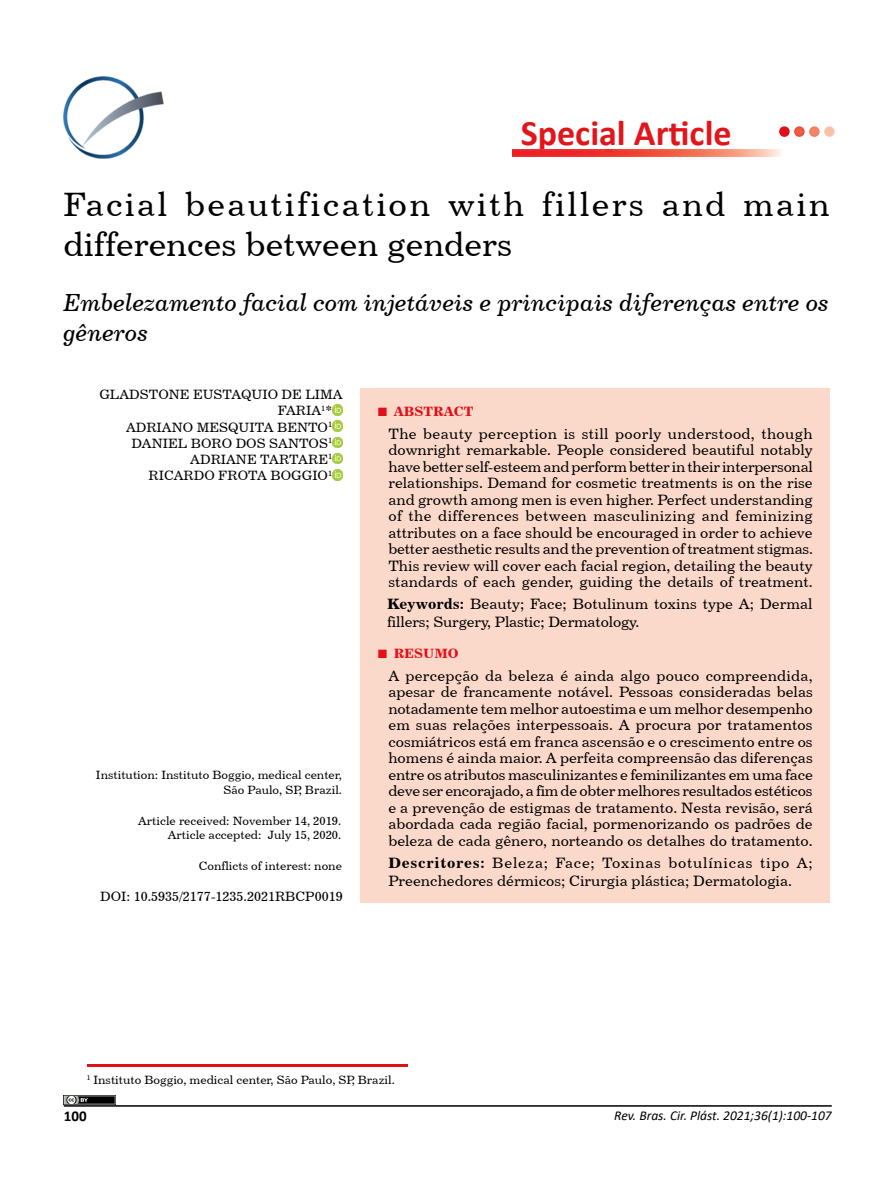
<style>
.page{position:relative;width:893px;height:1191px;background:#fff}
.page>*{position:absolute;margin:0;border:0;box-sizing:border-box;transform-origin:0 0}
.t1{font:700 36px "Calibri";color:#e2161a}
.t2{font:33.75px/40.5px "Century 731 BT Roman A";letter-spacing:.065em;color:#000}
.t3{font:24.75px/29.7px "Century 731 BT Italic A";color:#000}
.t4{font:15px/16.5px "Century 731 BT Roman A";color:#000;text-align:justify}
.t5{font:700 15px "Calibri";color:#000}
.t6{font:13.5px "Century 731 BT Roman A";color:#000}
.t7{font:italic 13.5px "Calibri";color:#000}
.t8{font:13.5px "Century 731 BT Bold A";color:#e21018}
.t9{font:12px/14.4px "Century 731 BT Roman A";color:#000;text-align:right}
.s1{font-family:"Times New Roman";font-weight:700;font-size:18px}
.s2{font-family:"Century 731 BT Bold A"}
</style>
<div class="page">
<hr style="left:64px;top:1105px;width:768px;height:1px;background:#000">
<svg style="left:332px;top:405px;width:11px;height:10px"></svg>
<svg style="left:332px;top:421px;width:11px;height:10px"></svg>
<svg style="left:332px;top:437px;width:11px;height:43px"></svg>
<img style="left:63px;top:77px;width:101px;height:82px">
<div style="left:360px;top:388px;width:470px;height:514px;background:#fbd9ca"></div>
<hr style="left:87px;top:1064px;width:320px;height:2px;background:#e21018">
<img style="left:64px;top:1095px;width:51px;height:9px">
<img style="left:512px;top:149px;width:269px;height:8px">
<div style="left:780px;top:127px;width:9px;height:9px;background:#e30f18;border-radius:50%"></div>
<div style="left:779px;top:126px;width:11px;height:11px;border:2px solid #e30f18;border-radius:50%"></div>
<div style="left:795px;top:127px;width:9px;height:9px;background:#f15a40;border-radius:50%"></div>
<div style="left:794px;top:126px;width:11px;height:11px;border:2px solid #e94f37;border-radius:50%"></div>
<div style="left:810px;top:127px;width:9px;height:9px;background:#f48466;border-radius:50%"></div>
<div style="left:809px;top:126px;width:11px;height:11px;border:2px solid #f08060;border-radius:50%"></div>
<div style="left:825px;top:127px;width:9px;height:9px;background:#fabea7;border-radius:50%"></div>
<div style="left:824px;top:126px;width:11px;height:11px;border:2px solid #f9c5af;border-radius:50%"></div>
<h1 class="t1" style="left:521px;top:107px;width:212px">Special Article</h1>
<h2 class="t2" style="left:63px;top:183px;width:768px">Facial beautification with fillers and main differences between genders</h2>
<h3 class="t3" style="left:63px;top:287px;width:767px">Embelezamento facial com injetáveis e principais diferenças entre os gêneros</h3>
<p class="t6" style="left:99px;top:386px;width:245px">GLADSTONE EUSTAQUIO DE LIMA</p>
<p class="t6" style="left:278px;top:402px;width:56px">FARIA<sup>1</sup>*</p>
<p class="t6" style="left:126px;top:418px;width:208px">ADRIANO MESQUITA BENTO<sup>1</sup></p>
<p class="t6" style="left:132px;top:435px;width:202px">DANIEL BORO DOS SANTOS<sup>1</sup></p>
<p class="t6" style="left:190px;top:451px;width:143px">ADRIANE TARTARE<sup>1</sup></p>
<p class="t6" style="left:149px;top:467px;width:185px">RICARDO FROTA BOGGIO<sup>1</sup></p>
<p class="t9" style="left:96px;top:767px;width:248px">Institution: Instituto Boggio, medical center,<br>São Paulo, SP, Brazil.</p>
<p class="t9" style="left:138px;top:813px;width:205px">Article received: November 14, 2019.<br>Article accepted: July 15, 2020.</p>
<p class="t9" style="left:199px;top:858px;width:145px">Conflicts of interest: none</p>
<p class="t6" style="left:100px;top:888px;width:244px">DOI: 10.5935/2177-1235.2021RBCP0019</p>
<p class="t8" style="left:377px;top:403px;width:98px"><span class="s1">■</span> ABSTRACT</p>
<p class="t4" style="left:388px;top:425px;width:426px">The beauty perception is still poorly understood, though downright remarkable. People considered beautiful notably have better self-esteem and perform better in their interpersonal relationships. Demand for cosmetic treatments is on the rise and growth among men is even higher. Perfect understanding of the differences between masculinizing and feminizing attributes on a face should be encouraged in order to achieve better aesthetic results and the prevention of treatment stigmas.<br>This review will cover each facial region, detailing the beauty standards of each gender, guiding the details of treatment.</p>
<p class="t4" style="left:387px;top:595px;width:427px;line-height:18px"><span class="s2">Keywords:</span> Beauty; Face; Botulinum toxins type A; Dermal fillers; Surgery, Plastic; Dermatology.</p>
<p class="t8" style="left:377px;top:645px;width:83px"><span class="s1">■</span> RESUMO</p>
<p class="t4" style="left:388px;top:667px;width:426px">A percepção da beleza é ainda algo pouco compreendida, apesar de francamente notável. Pessoas consideradas belas notadamente tem melhor autoestima e um melhor desempenho em suas relações interpessoais. A procura por tratamentos cosmiátricos está em franca ascensão e o crescimento entre os homens é ainda maior. A perfeita compreensão das diferenças entre os atributos masculinizantes e feminilizantes em uma face deve ser encorajado, a fim de obter melhores resultados estéticos e a prevenção de estigmas de tratamento. Nesta revisão, será abordada cada região facial, pormenorizando os padrões de beleza de cada gênero, norteando os detalhes do tratamento.</p>
<p class="t4" style="left:388px;top:853px;width:426px;line-height:18px"><span class="s2">Descritores:</span> Beleza; Face; Toxinas botulínicas tipo A;<br>Preenchedores dérmicos; Cirurgia plástica; Dermatologia.</p>
<p class="t9" style="left:87px;top:1072px;width:309px"><sup>1</sup> Instituto Boggio, medical center, São Paulo, SP, Brazil.</p>
<p class="t5" style="left:64px;top:1105px;width:24px">100</p>
<p class="t7" style="left:614px;top:1106px;width:219px">Rev. Bras. Cir. Plást. 2021;36(1):100-107</p>
</div>
